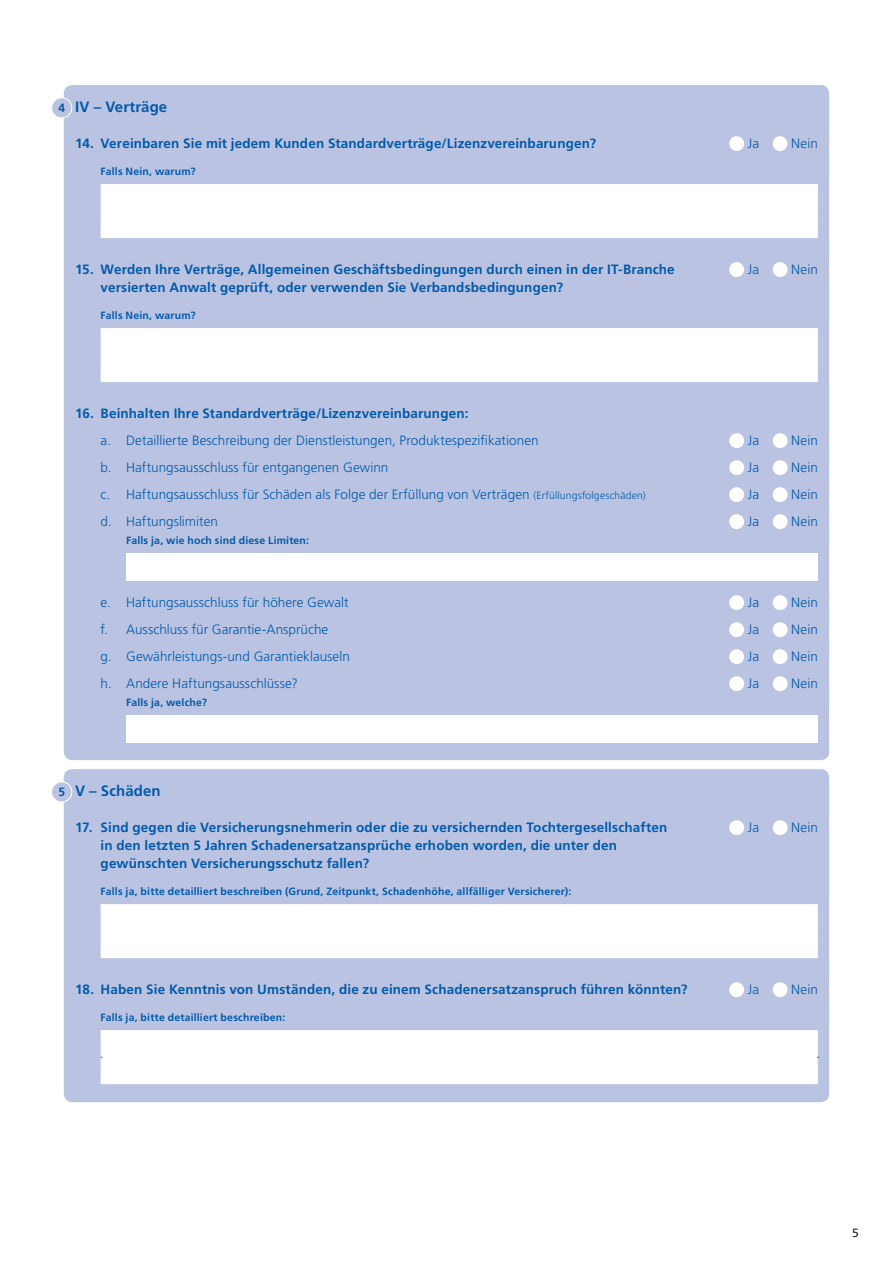
<style>
.page{position:relative;width:893px;height:1263px;background:#fff}
.page>*{position:absolute;margin:0;border:0;box-sizing:border-box;transform-origin:0 0}
.t1{font:700 15px "Frutiger";letter-spacing:.005em;color:#015aaa}
.t2{font:700 13.5px/18px "Frutiger";letter-spacing:.01em;color:#015aaa}
.t3{font:300 13.5px "Frutiger";color:#015aaa}
.t4{font:700 12px "Frutiger";color:#015aaa}
.t5{font:12px "Frutiger";color:#231f20}
.t6{font:700 10.5px "Frutiger";letter-spacing:.02em;color:#015aaa}
.s1{font-size:10.5px}
</style>
<div class="page">
<div style="left:64px;top:85px;width:765px;height:675px;background:#bac4e2;border-radius:9px"></div>
<div style="left:729px;top:136px;width:15px;height:15px;background:#fff;border-radius:50%"></div>
<div style="left:773px;top:136px;width:14px;height:15px;background:#fff;border-radius:50%"></div>
<div style="left:101px;top:184px;width:717px;height:54px;background:#fff"></div>
<hr style="left:101px;top:211px;width:716px;height:1px;background:#fff">
<div style="left:729px;top:262px;width:15px;height:15px;background:#fff;border-radius:50%"></div>
<div style="left:773px;top:262px;width:14px;height:15px;background:#fff;border-radius:50%"></div>
<div style="left:101px;top:328px;width:717px;height:54px;background:#fff"></div>
<div style="left:729px;top:433px;width:15px;height:15px;background:#fff;border-radius:50%"></div>
<div style="left:773px;top:433px;width:14px;height:15px;background:#fff;border-radius:50%"></div>
<div style="left:729px;top:460px;width:15px;height:15px;background:#fff;border-radius:50%"></div>
<div style="left:773px;top:460px;width:14px;height:15px;background:#fff;border-radius:50%"></div>
<div style="left:729px;top:487px;width:15px;height:15px;background:#fff;border-radius:50%"></div>
<div style="left:773px;top:487px;width:14px;height:15px;background:#fff;border-radius:50%"></div>
<div style="left:729px;top:514px;width:15px;height:15px;background:#fff;border-radius:50%"></div>
<div style="left:773px;top:514px;width:14px;height:15px;background:#fff;border-radius:50%"></div>
<div style="left:126px;top:553px;width:692px;height:27px;background:#fff"></div>
<div style="left:729px;top:595px;width:15px;height:15px;background:#fff;border-radius:50%"></div>
<div style="left:773px;top:595px;width:14px;height:15px;background:#fff;border-radius:50%"></div>
<div style="left:729px;top:622px;width:15px;height:15px;background:#fff;border-radius:50%"></div>
<div style="left:773px;top:622px;width:14px;height:15px;background:#fff;border-radius:50%"></div>
<div style="left:729px;top:649px;width:15px;height:15px;background:#fff;border-radius:50%"></div>
<div style="left:773px;top:649px;width:14px;height:15px;background:#fff;border-radius:50%"></div>
<div style="left:729px;top:676px;width:15px;height:15px;background:#fff;border-radius:50%"></div>
<div style="left:773px;top:676px;width:14px;height:15px;background:#fff;border-radius:50%"></div>
<div style="left:126px;top:715px;width:692px;height:27px;background:#fff"></div>
<div style="left:52px;top:98px;width:20px;height:20px;background:#bac4e2;border-radius:50%"></div>
<div style="left:51px;top:97px;width:21px;height:21px;border:1px solid #fff;border-radius:50%"></div>
<div style="left:64px;top:769px;width:765px;height:333px;background:#bac4e2;border-radius:9px"></div>
<div style="left:729px;top:820px;width:15px;height:15px;background:#fff;border-radius:50%"></div>
<div style="left:773px;top:820px;width:14px;height:15px;background:#fff;border-radius:50%"></div>
<div style="left:101px;top:904px;width:717px;height:54px;background:#fff"></div>
<hr style="left:101px;top:931px;width:716px;height:1px;background:#fff">
<div style="left:729px;top:982px;width:15px;height:15px;background:#fff;border-radius:50%"></div>
<div style="left:773px;top:982px;width:14px;height:15px;background:#fff;border-radius:50%"></div>
<div style="left:101px;top:1030px;width:717px;height:54px;background:#fff"></div>
<div style="left:52px;top:782px;width:20px;height:20px;background:#bac4e2;border-radius:50%"></div>
<div style="left:51px;top:781px;width:21px;height:21px;border:1px solid #fff;border-radius:50%"></div>
<p class="t4" style="left:58px;top:101px;width:8px">4</p>
<p class="t1" style="left:75px;top:98px;width:94px">IV – Verträge</p>
<p class="t2" style="left:75px;top:134px;width:523px">14. Vereinbaren Sie mit jedem Kunden Standardverträge/Lizenzvereinbarungen?</p>
<p class="t3" style="left:748px;top:136px;width:13px">Ja</p>
<p class="t3" style="left:791px;top:136px;width:28px">Nein</p>
<p class="t6" style="left:101px;top:165px;width:96px">Falls Nein, warum?</p>
<p class="t2" style="left:75px;top:260px;width:601px">15. Werden Ihre Verträge, Allgemeinen Geschäftsbedingungen durch einen in der IT-Branche</p>
<p class="t3" style="left:748px;top:262px;width:13px">Ja</p>
<p class="t3" style="left:791px;top:262px;width:28px">Nein</p>
<p class="t2" style="left:101px;top:278px;width:464px">versierten Anwalt geprüft, oder verwenden Sie Verbandsbedingungen?</p>
<p class="t6" style="left:101px;top:309px;width:96px">Falls Nein, warum?</p>
<p class="t2" style="left:75px;top:404px;width:395px">16. Beinhalten Ihre Standardverträge/Lizenzvereinbarungen:</p>
<p class="t3" style="left:101px;top:433px;width:439px">a. Detaillierte Beschreibung der Dienstleistungen, Produktespezifikationen</p>
<p class="t3" style="left:748px;top:433px;width:13px">Ja</p>
<p class="t3" style="left:791px;top:433px;width:28px">Nein</p>
<p class="t3" style="left:101px;top:460px;width:289px">b. Haftungsausschluss für entgangenen Gewinn</p>
<p class="t3" style="left:748px;top:460px;width:13px">Ja</p>
<p class="t3" style="left:791px;top:460px;width:28px">Nein</p>
<p class="t3" style="left:101px;top:487px;width:547px">c. Haftungsausschluss für Schäden als Folge der Erfüllung von Verträgen <span class="s1">(Erfüllungsfolgeschäden)</span></p>
<p class="t3" style="left:748px;top:487px;width:13px">Ja</p>
<p class="t3" style="left:791px;top:487px;width:28px">Nein</p>
<p class="t3" style="left:101px;top:514px;width:119px">d. Haftungslimiten</p>
<p class="t3" style="left:748px;top:514px;width:13px">Ja</p>
<p class="t3" style="left:791px;top:514px;width:28px">Nein</p>
<p class="t6" style="left:126px;top:534px;width:184px">Falls ja, wie hoch sind diese Limiten:</p>
<p class="t3" style="left:101px;top:595px;width:250px">e. Haftungsausschluss für höhere Gewalt</p>
<p class="t3" style="left:748px;top:595px;width:13px">Ja</p>
<p class="t3" style="left:791px;top:595px;width:28px">Nein</p>
<p class="t3" style="left:101px;top:622px;width:229px">f. Ausschluss für Garantie-Ansprüche</p>
<p class="t3" style="left:748px;top:622px;width:13px">Ja</p>
<p class="t3" style="left:791px;top:622px;width:28px">Nein</p>
<p class="t3" style="left:101px;top:649px;width:251px">g. Gewährleistungs-und Garantieklauseln</p>
<p class="t3" style="left:748px;top:649px;width:13px">Ja</p>
<p class="t3" style="left:791px;top:649px;width:28px">Nein</p>
<p class="t3" style="left:101px;top:676px;width:199px">h. Andere Haftungsausschlüsse?</p>
<p class="t3" style="left:748px;top:676px;width:13px">Ja</p>
<p class="t3" style="left:791px;top:676px;width:28px">Nein</p>
<p class="t6" style="left:126px;top:696px;width:82px">Falls ja, welche?</p>
<p class="t4" style="left:58px;top:785px;width:8px">5</p>
<p class="t1" style="left:75px;top:782px;width:87px">V – Schäden</p>
<p class="t2" style="left:75px;top:818px;width:594px">17. Sind gegen die Versicherungsnehmerin oder die zu versichernden Tochtergesellschaften</p>
<p class="t3" style="left:748px;top:820px;width:13px">Ja</p>
<p class="t3" style="left:791px;top:820px;width:28px">Nein</p>
<p class="t2" style="left:101px;top:836px;width:518px">in den letzten 5 Jahren Schadenersatzansprüche erhoben worden, die unter den gewünschten Versicherungsschutz fallen?</p>
<p class="t6" style="left:101px;top:885px;width:472px">Falls ja, bitte detailliert beschreiben (Grund, Zeitpunkt, Schadenhöhe, allfälliger Versicherer):</p>
<p class="t2" style="left:75px;top:980px;width:614px">18. Haben Sie Kenntnis von Umständen, die zu einem Schadenersatzanspruch führen könnten?</p>
<p class="t3" style="left:748px;top:982px;width:13px">Ja</p>
<p class="t3" style="left:791px;top:982px;width:28px">Nein</p>
<p class="t6" style="left:101px;top:1011px;width:186px">Falls ja, bitte detailliert beschreiben:</p>
<p class="t5" style="left:852px;top:1226px;width:8px">5</p>
</div>
